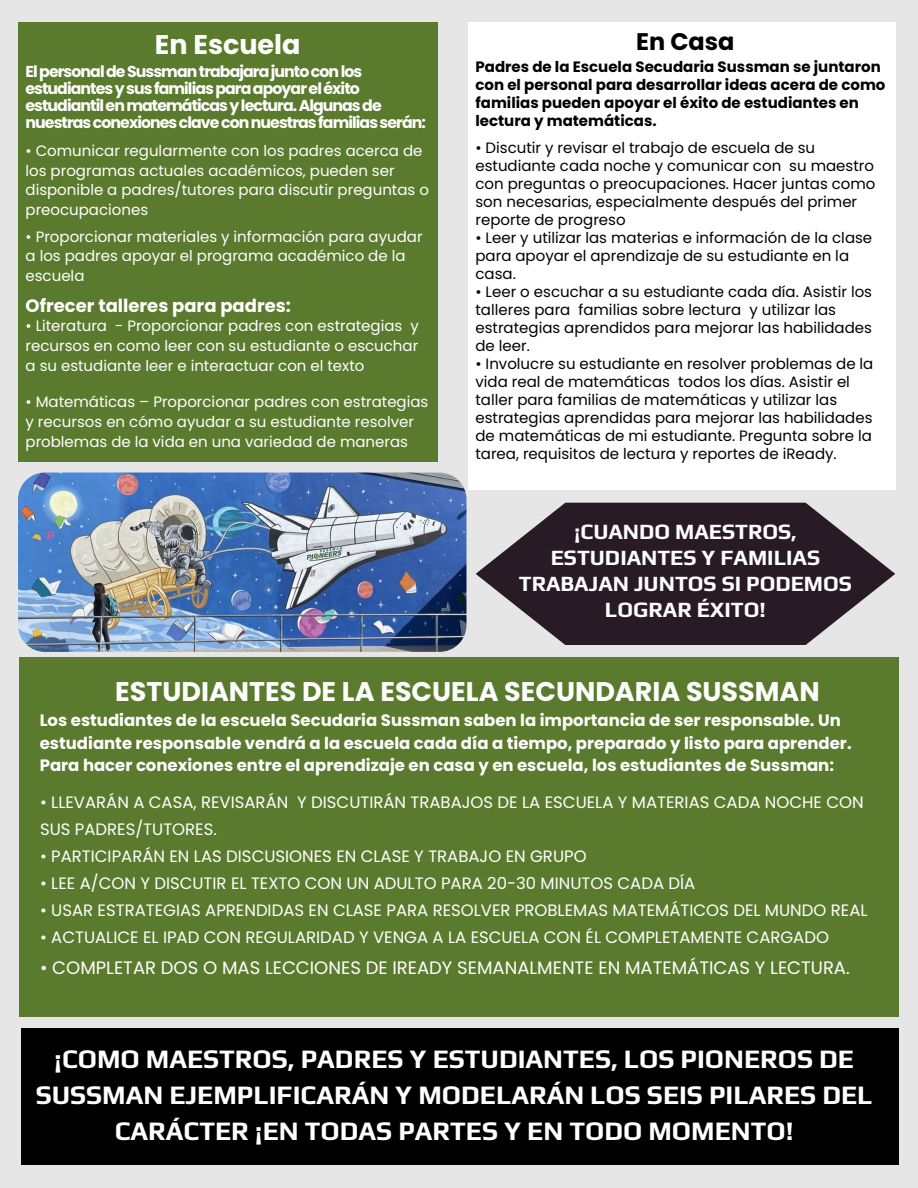
<style>
.page{position:relative;width:918px;height:1188px;background:#e6e6e6}
.page>*{position:absolute;margin:0;border:0;box-sizing:border-box;transform-origin:0 0}
.t1{font:700 27px "Poppins";color:#fff}
.t2{font:700 26.4px/36px "Play";color:#fff;text-align:center}
.t3{font:700 24px "Poppins";color:#000}
.t4{font:700 21.6px/25.8px "Play";color:#fff;text-align:center}
.t5{font:18px "Poppins";color:#fff}
.t6{font:700 18px "Poppins";color:#fff}
.t7{font:16.5px/27px "Poppins";color:#fff}
.t8{font:700 16.5px/22.5px "Poppins";color:#fff}
.t9{font:700 15.75px/16.8px "Poppins";letter-spacing:-.06em;color:#fff}
.t10{font:15px/18px "Poppins";color:#000}
.t11{font:15px/19.5px "Poppins";color:#fff}
.t12{font:700 15px/18px "Poppins";color:#000}
</style>
<div class="page">
<div style="left:18px;top:22px;width:419px;height:439px;background:#5a7b2d"></div>
<div style="left:468px;top:22px;width:427px;height:468px;background:#fff"></div>
<div style="left:19px;top:657px;width:880px;height:360px;background:#5a7b2d"></div>
<img style="left:18px;top:473px;width:448px;height:179px;border-radius:27px">
<svg style="left:476px;top:503px;width:419px;height:142px;fill:#291b25"></svg>
<div style="left:21px;top:1028px;width:877px;height:137px;background:#000"></div>
<p class="t1" style="left:155px;top:25px;width:147px">En Escuela</p>
<p class="t9" style="left:26px;top:64px;width:402px">ElpersonaldeSussmantrabajarajuntoconlos estudiantesysusfamiliasparaapoyareléxito estudiantilenmatemáticasylectura.Algunasde nuestrasconexionesclaveconnuestrasfamiliasserán:</p>
<h4 class="t11" style="left:26px;top:141px;width:405px">• Comunicar regularmente con los padres acerca de los programas actuales académicos, pueden ser disponible a padres/tutores para discutir preguntas o preocupaciones</h4>
<p class="t11" style="left:26px;top:227px;width:399px">• Proporcionar materiales y información para ayudar a los padres apoyar el programa académico de la escuela</p>
<p class="t6" style="left:26px;top:293px;width:267px">Ofrecer talleres para padres:</p>
<p class="t11" style="left:26px;top:315px;width:395px;line-height:20px;text-align:justify">• Literatura - Proporcionar padres con estrategias y recursos en como leer con su estudiante o escuchar a su estudiante leer e interactuar con el texto</p>
<p class="t11" style="left:26px;top:391px;width:404px;line-height:20px">• Matemáticas – Proporcionar padres con estrategias y recursos en cómo ayudar a su estudiante resolver problemas de la vida en una variedad de maneras</p>
<h4 class="t3" style="left:636px;top:25px;width:100px">En Casa</h4>
<h4 class="t12" style="left:475px;top:57px;width:411px">Padres de la Escuela Secudaria Sussman se juntaron con el personal para desarrollar ideas acera de como familias pueden apoyar el éxito de estudiantes en lectura y matemáticas.</h4>
<p class="t10" style="left:475px;top:138px;width:402px">• Discutir y revisar el trabajo de escuela de su estudiante cada noche y comunicar con su maestro con preguntas o preocupaciones. Hacer juntas como son necesarias, especialmente después del primer reporte de progreso</p>
<p class="t10" style="left:475px;top:228px;width:398px">• Leer y utilizar las materias e información de la clase para apoyar el aprendizaje de su estudiante en la casa.</p>
<p class="t10" style="left:475px;top:282px;width:398px">• Leer o escuchar a su estudiante cada día. Asistir los talleres para familias sobre lectura y utilizar las estrategias aprendidos para mejorar las habilidades de leer.</p>
<p class="t10" style="left:475px;top:354px;width:399px">• Involucre su estudiante en resolver problemas de la vida real de matemáticas todos los días. Asistir el taller para familias de matemáticas y utilizar las estrategias aprendidas para mejorar las habilidades de matemáticas de mi estudiante. Pregunta sobre la tarea, requisitos de lectura y reportes de iReady.</p>
<h3 class="t4" style="left:519px;top:519px;width:335px">¡CUANDO MAESTROS,<br>ESTUDIANTES Y FAMILIAS<br>TRABAJAN JUNTOS SI PODEMOS<br>LOGRAR ÉXITO!</h3>
<h1 class="t1" style="left:115px;top:672px;width:706px">ESTUDIANTES DE LA ESCUELA SECUNDARIA SUSSMAN</h1>
<p class="t8" style="left:40px;top:709px;width:813px">Los estudiantes de la escuela Secudaria Sussman saben la importancia de ser responsable. Un estudiante responsable vendrá a la escuela cada día a tiempo, preparado y listo para aprender.<br>Para hacer conexiones entre el aprendizaje en casa y en escuela, los estudiantes de Sussman:</p>
<h2 class="t7" style="left:40px;top:789px;width:825px">• LLEVARÁN A CASA, REVISARÁN Y DISCUTIRÁN TRABAJOS DE LA ESCUELA Y MATERIAS CADA NOCHE CON<br>SUS PADRES/TUTORES.</h2>
<h2 class="t7" style="left:40px;top:843px;width:548px">• PARTICIPARÁN EN LAS DISCUSIONES EN CLASE Y TRABAJO EN GRUPO</h2>
<h2 class="t7" style="left:40px;top:870px;width:657px">• LEE A/CON Y DISCUTIR EL TEXTO CON UN ADULTO PARA 20-30 MINUTOS CADA DÍA</h2>
<h2 class="t7" style="left:40px;top:897px;width:829px">• USAR ESTRATEGIAS APRENDIDAS EN CLASE PARA RESOLVER PROBLEMAS MATEMÁTICOS DEL MUNDO REAL</h2>
<h2 class="t7" style="left:40px;top:924px;width:790px">• ACTUALICE EL IPAD CON REGULARIDAD Y VENGA A LA ESCUELA CON ÉL COMPLETAMENTE CARGADO</h2>
<h2 class="t5" style="left:40px;top:955px;width:811px">• COMPLETAR DOS O MAS LECCIONES DE IREADY SEMANALMENTE EN MATEMÁTICAS Y LECTURA.</h2>
<h1 class="t2" style="left:36px;top:1041px;width:838px">¡COMO MAESTROS, PADRES Y ESTUDIANTES, LOS PIONEROS DE<br>SUSSMAN EJEMPLIFICARÁN Y MODELARÁN LOS SEIS PILARES DEL<br>CARÁCTER ¡EN TODAS PARTES Y EN TODO MOMENTO!</h1>
</div>
